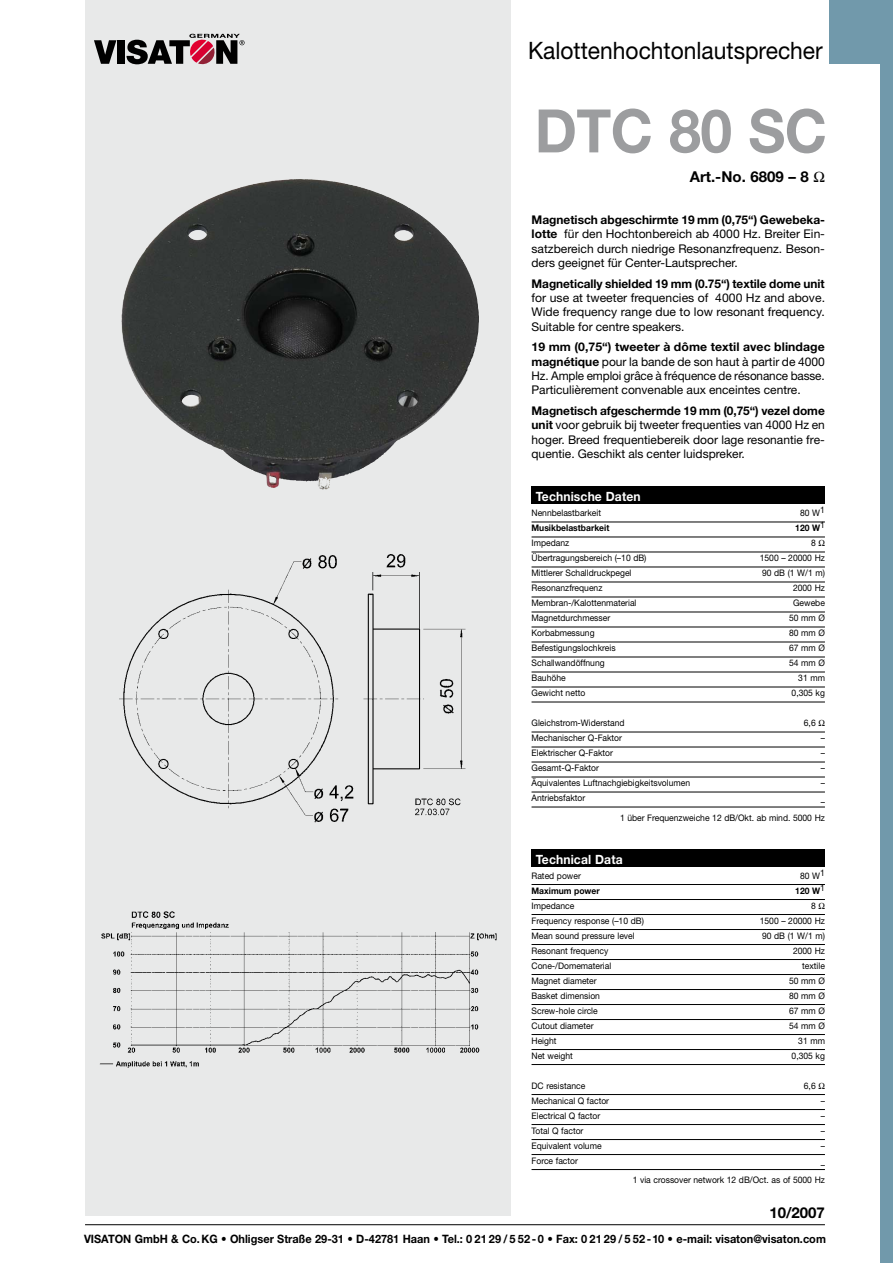
<style>
.page{position:relative;width:893px;height:1263px;background:#fff}
.page>*{position:absolute;margin:0;border:0;box-sizing:border-box;transform-origin:0 0}
.t1{font:700 60px "Helvetica Neue";letter-spacing:-.01em;color:#9c9d9f;scale:.95 1}
.t2{font:24px "Helvetica Neue";color:#000;scale:.95 1}
.t3{font:700 15px "Helvetica Neue";color:#000}
.t4{font:700 12.75px "Helvetica Neue";letter-spacing:.01em;color:#fff;scale:.95 1}
.t5{font:12px/14.4px "Helvetica Neue";color:#000;text-align:justify}
.t6{font:700 12px "Helvetica Neue";letter-spacing:-.005em;color:#000}
.t7{font:700 11.55px "Helvetica Neue";color:#000;scale:.95 1}
.t8{font:9px/15px "Helvetica Neue";color:#000;scale:.95 1}
.t9{font:700 9px "Helvetica Neue";color:#000;scale:.95 1}
.s1{font-weight:700}
</style>
<div class="page">
<hr style="left:531px;top:884px;width:294px;height:1px;background:#000">
<hr style="left:531px;top:899px;width:294px;height:1px;background:#000">
<hr style="left:531px;top:914px;width:294px;height:1px;background:#000">
<hr style="left:531px;top:929px;width:294px;height:1px;background:#000">
<hr style="left:531px;top:944px;width:294px;height:1px;background:#000">
<hr style="left:531px;top:959px;width:294px;height:1px;background:#000">
<hr style="left:531px;top:974px;width:294px;height:1px;background:#000">
<hr style="left:531px;top:989px;width:294px;height:1px;background:#000">
<hr style="left:531px;top:1004px;width:294px;height:1px;background:#000">
<hr style="left:531px;top:1019px;width:294px;height:1px;background:#000">
<hr style="left:531px;top:1034px;width:294px;height:1px;background:#000">
<hr style="left:531px;top:1049px;width:294px;height:1px;background:#000">
<hr style="left:531px;top:1064px;width:294px;height:1px;background:#000">
<hr style="left:531px;top:1094px;width:294px;height:1px;background:#000">
<hr style="left:531px;top:1109px;width:294px;height:1px;background:#000">
<hr style="left:531px;top:1124px;width:294px;height:1px;background:#000">
<hr style="left:531px;top:1139px;width:294px;height:1px;background:#000">
<hr style="left:531px;top:1154px;width:294px;height:1px;background:#000">
<hr style="left:531px;top:1169px;width:294px;height:1px;background:#000">
<div style="left:531px;top:849px;width:294px;height:17px;background:#000"></div>
<svg style="left:85px;top:0;width:425px;height:1216px;background:#bec0bf"></svg>
<svg style="left:94px;top:40px;width:22px;height:24px"></svg>
<div style="left:118px;top:40px;width:7px;height:24px;background:#000"></div>
<svg style="left:127px;top:34px;width:118px;height:31px;background:#897479"></svg>
<img style="left:415px;top:278px;width:95px;height:152px">
<hr style="left:85px;top:1224px;width:740px;height:1px;background:#000">
<div style="left:880px;top:0;width:13px;height:1263px;background:#7199ab"></div>
<div style="left:829px;top:0;width:64px;height:64px;background:#7199ab"></div>
<img style="left:119px;top:554px;width:353px;height:273px">
<hr style="left:531px;top:522px;width:294px;height:1px;background:#000">
<hr style="left:531px;top:537px;width:294px;height:1px;background:#000">
<hr style="left:531px;top:552px;width:294px;height:1px;background:#000">
<hr style="left:531px;top:567px;width:294px;height:1px;background:#000">
<hr style="left:531px;top:582px;width:294px;height:1px;background:#000">
<hr style="left:531px;top:597px;width:294px;height:1px;background:#000">
<hr style="left:531px;top:612px;width:294px;height:1px;background:#000">
<hr style="left:531px;top:627px;width:294px;height:1px;background:#000">
<hr style="left:531px;top:642px;width:294px;height:1px;background:#000">
<hr style="left:531px;top:657px;width:294px;height:1px;background:#000">
<hr style="left:531px;top:672px;width:294px;height:1px;background:#000">
<hr style="left:531px;top:687px;width:294px;height:1px;background:#000">
<hr style="left:531px;top:702px;width:294px;height:1px;background:#000">
<hr style="left:531px;top:732px;width:294px;height:1px;background:#000">
<hr style="left:531px;top:747px;width:294px;height:1px;background:#000">
<hr style="left:531px;top:762px;width:294px;height:1px;background:#000">
<hr style="left:531px;top:777px;width:294px;height:1px;background:#000">
<hr style="left:531px;top:792px;width:294px;height:1px;background:#000">
<hr style="left:531px;top:807px;width:294px;height:1px;background:#000">
<div style="left:531px;top:487px;width:294px;height:17px;background:#000"></div>
<img style="left:94px;top:907px;width:413px;height:179px">
<h2 class="t2" style="left:528px;top:37px;width:312px">Kalottenhochtonlautsprecher</h2>
<h1 class="t1" style="left:535px;top:94px;width:309px">DTC 80 SC</h1>
<h3 class="t3" style="left:690px;top:167px;width:121px">Art.-No. 6809 – 8</h3>
<h3 class="t5" style="left:531px;top:212px;width:295px"><span class="s1">Magnetisch abgeschirmte 19 mm (0,75“) Gewebeka&shy;lotte</span> für den Hochtonbereich ab 4000 Hz. Breiter Ein&shy;satzbereich durch niedrige Resonanzfrequenz. Beson&shy;ders geeignet für Center-Lautsprecher.</h3>
<h3 class="t6" style="left:531px;top:276px;width:295px">Magnetically shielded 19 mm (0.75“) textile dome unit</h3>
<h3 class="t5" style="left:531px;top:290px;width:295px">for use at tweeter frequencies of 4000 Hz and above.<br>Wide frequency range due to low resonant frequency.<br>Suitable for centre speakers.</h3>
<h3 class="t5" style="left:531px;top:339px;width:295px"><span class="s1">19 mm (0,75“) tweeter à dôme textil avec blindage magnétique</span> pour la bande de son haut à partir de 4000<br>Hz. Ample emploi grâce à fréquence de résonance basse.<br>Particulièrement convenable aux enceintes centre.</h3>
<h3 class="t5" style="left:531px;top:403px;width:295px"><span class="s1">Magnetisch afgeschermde 19 mm (0,75“) vezel dome unit</span> voor gebruik bij tweeter frequenties van 4000 Hz en hoger. Breed frequentiebereik door lage resonantie fre&shy;quentie. Geschikt als center luidspreker.</h3>
<h3 class="t4" style="left:536px;top:488px;width:112px">Technische Daten</h3>
<p class="t8" style="left:800px;top:505px;width:28px">80 W1</p>
<p class="t9" style="left:795px;top:522px;width:33px">120 W<sup>1</sup></p>
<p class="t8" style="left:811px;top:535px;width:7px">8</p>
<p class="t8" style="left:760px;top:550px;width:70px">1500 – 20000 Hz</p>
<p class="t8" style="left:762px;top:565px;width:68px">90 dB (1 W/1 m)</p>
<p class="t8" style="left:793px;top:580px;width:35px">2000 Hz</p>
<p class="t8" style="left:793px;top:595px;width:35px">Gewebe</p>
<p class="t8" style="left:789px;top:610px;width:39px">50 mm Ø</p>
<p class="t8" style="left:789px;top:625px;width:39px">80 mm Ø</p>
<p class="t8" style="left:789px;top:640px;width:39px">67 mm Ø</p>
<p class="t8" style="left:789px;top:655px;width:39px">54 mm ø</p>
<p class="t8" style="left:798px;top:670px;width:30px">31 mm</p>
<p class="t8" style="left:792px;top:685px;width:37px">0,305 kg</p>
<p class="t8" style="left:804px;top:715px;width:14px">6,6</p>
<p class="t8" style="left:821px;top:730px;width:6px;text-align:justify">– – – –</p>
<p class="t8" style="left:620px;top:794px;width:217px;line-height:15.8px;text-align:right">–<br>1 über Frequenzweiche 12 dB/Okt. ab mind. 5000 Hz</p>
<p class="t8" style="left:531px;top:505px;width:75px">Nennbelastbarkeit</p>
<p class="t9" style="left:531px;top:522px;width:83px">Musikbelastbarkeit</p>
<p class="t8" style="left:531px;top:535px;width:123px">Impedanz<br>Übertragungsbereich (–10 dB)<br>Mittlerer Schalldruckpegel<br>Resonanzfrequenz<br>Membran-/Kalottenmaterial<br>Magnetdurchmesser<br>Korbabmessung<br>Befestigungslochkreis<br>Schallwandöffnung<br>Bauhöhe<br>Gewicht netto</p>
<p class="t8" style="left:531px;top:715px;width:168px">Gleichstrom-Widerstand<br>Mechanischer Q-Faktor<br>Elektrischer Q-Faktor<br>Gesamt-Q-Faktor<br>Äquivalentes Luftnachgiebigkeitsvolumen<br>Antriebsfaktor</p>
<h3 class="t4" style="left:536px;top:851px;width:93px">Technical Data</h3>
<p class="t8" style="left:800px;top:868px;width:28px">80 W1</p>
<p class="t9" style="left:795px;top:885px;width:33px">120 W<sup>1</sup></p>
<p class="t8" style="left:811px;top:898px;width:7px">8</p>
<p class="t8" style="left:760px;top:913px;width:70px">1500 – 20000 Hz</p>
<p class="t8" style="left:762px;top:928px;width:68px">90 dB (1 W/1 m)</p>
<p class="t8" style="left:793px;top:943px;width:35px">2000 Hz</p>
<p class="t8" style="left:802px;top:958px;width:25px">textile</p>
<p class="t8" style="left:789px;top:973px;width:39px">50 mm Ø</p>
<p class="t8" style="left:789px;top:988px;width:39px">80 mm Ø</p>
<p class="t8" style="left:789px;top:1003px;width:39px">67 mm Ø</p>
<p class="t8" style="left:789px;top:1018px;width:39px">54 mm ø</p>
<p class="t8" style="left:798px;top:1033px;width:30px">31 mm</p>
<p class="t8" style="left:792px;top:1048px;width:37px">0,305 kg</p>
<p class="t8" style="left:804px;top:1078px;width:14px">6,6</p>
<p class="t8" style="left:821px;top:1093px;width:6px;text-align:justify">– – – –</p>
<p class="t8" style="left:633px;top:1156px;width:204px;line-height:15.8px;text-align:right">–<br>1 via crossover network 12 dB/Oct. as of 5000 Hz</p>
<p class="t8" style="left:531px;top:868px;width:53px">Rated power</p>
<p class="t9" style="left:531px;top:885px;width:73px">Maximum power</p>
<p class="t8" style="left:531px;top:898px;width:120px">Impedance<br>Frequency response (–10 dB)<br>Mean sound pressure level<br>Resonant frequency<br>Cone-/Domematerial<br>Magnet diameter<br>Basket dimension<br>Screw-hole circle<br>Cutout diameter<br>Height<br>Net weight</p>
<p class="t8" style="left:531px;top:1078px;width:83px">DC resistance<br>Mechanical Q factor<br>Electrical Q factor<br>Total Q factor<br>Equivalent volume<br>Force factor</p>
<h3 class="t3" style="left:769px;top:1204px;width:57px">10/2007</h3>
<p class="t7" style="left:84px;top:1231px;width:782px">VISATON GmbH &amp; Co. KG • Ohligser Straße 29-31 • D-42781 Haan • Tel.: 0 21 29 / 5 52 - 0 • Fax: 0 21 29 / 5 52 -10 • e-mail: visaton@visaton.com</p>
</div>
